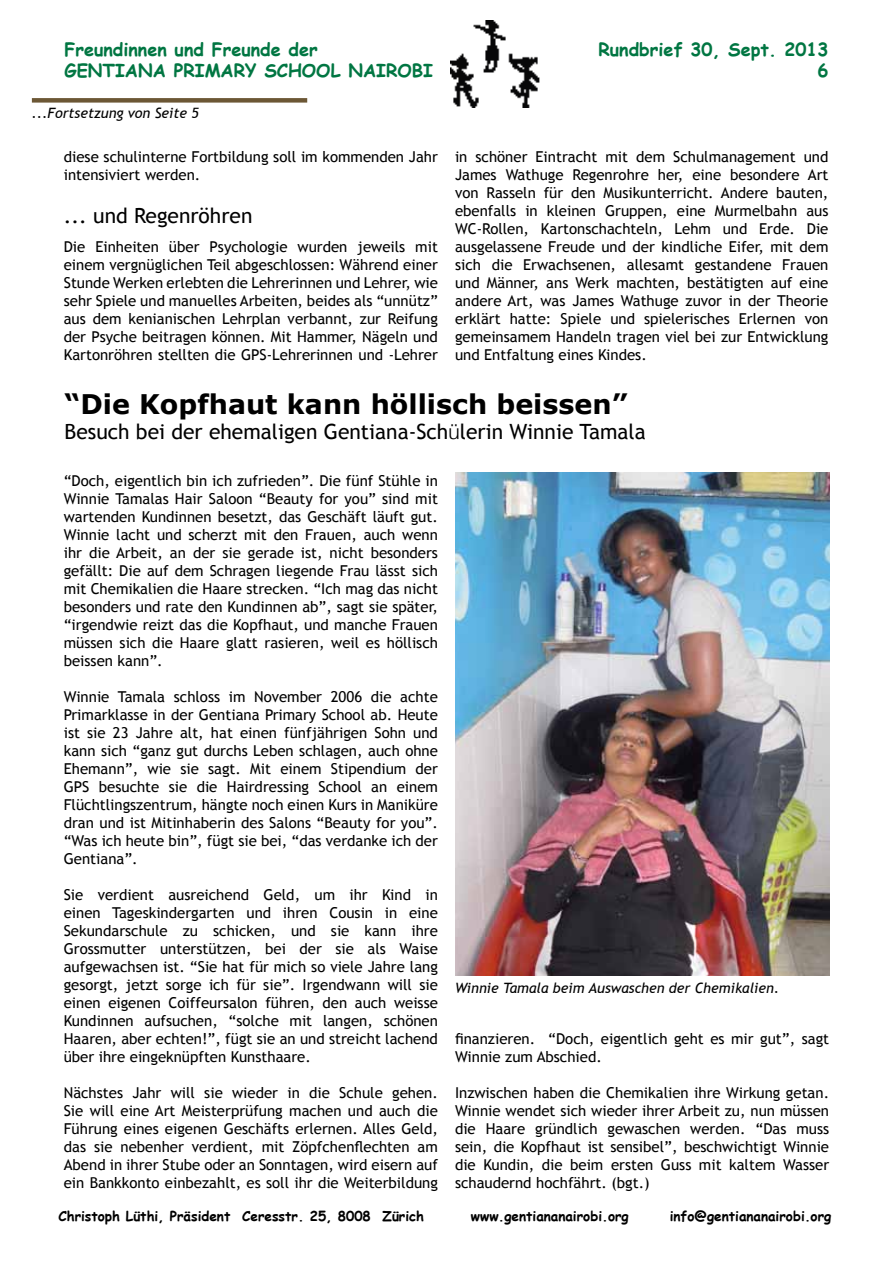
<style>
.page{position:relative;width:893px;height:1263px;background:#fff}
.page>*{position:absolute;margin:0;border:0;box-sizing:border-box;transform-origin:0 0}
.t1{font:700 27px "Verdana";color:#000}
.t2{font:21px "Trebuchet MS";color:#000}
.t3{font:700 18px/21.6px "Comic Sans MS";color:#007642}
.t4{font:15px/18px "Trebuchet MS";color:#000;text-align:justify}
.t5{font:italic 14.25px "Trebuchet MS";color:#000}
.t6{font:700 13.5px "Comic Sans MS";color:#000}
.s1{font-family:"Helvetica Neue";font-weight:300}
</style>
<div class="page">
<img style="left:450px;top:20px;width:90px;height:87px">
<div style="left:32px;top:98px;width:275px;height:5px;background:#6c5735"></div>
<img style="left:455px;top:472px;width:374px;height:504px">
<p class="t3" style="left:64px;top:38px;width:370px">Freundinnen und Freunde der<br>GENTIANA PRIMARY SCHOOL NAIROBI</p>
<p class="t3" style="left:598px;top:38px;width:232px;text-align:right">Rundbrief 30, Sept. 2013<br>6</p>
<p class="t5" style="left:32px;top:104px;width:169px">...Fortsetzung von Seite 5</p>
<p class="t4" style="left:64px;top:148px;width:376px">diese schulinterne Fortbildung soll im kommenden Jahr intensiviert werden.</p>
<h2 class="t2" style="left:64px;top:203px;width:190px">... und Regenröhren</h2>
<p class="t4" style="left:64px;top:238px;width:376px">Die Einheiten über Psychologie wurden jeweils mit einem vergnüglichen Teil abgeschlossen: Während einer Stunde Werken erlebten die Lehrerinnen und Lehrer, wie sehr Spiele und manuelles Arbeiten, beides als “unnütz” aus dem kenianischen Lehrplan verbannt, zur Reifung der Psyche beitragen können. Mit Hammer, Nägeln und Kartonröhren stellten die GPS-Lehrerinnen und -Lehrer</p>
<p class="t4" style="left:455px;top:148px;width:375px">in schöner Eintracht mit dem Schulmanagement und James Wathuge Regenrohre her, eine besondere Art von Rasseln für den Musikunterricht. Andere bauten, ebenfalls in kleinen Gruppen, eine Murmelbahn aus WC-Rollen, Kartonschachteln, Lehm und Erde. Die ausgelassene Freude und der kindliche Eifer, mit dem sich die Erwachsenen, allesamt gestandene Frauen und Männer, ans Werk machten, bestätigten auf eine andere Art, was James Wathuge zuvor in der Theorie erklärt hatte: Spiele und spielerisches Erlernen von gemeinsamem Handeln tragen viel bei zur Entwicklung und Entfaltung eines Kindes.</p>
<h1 class="t1" style="left:64px;top:385px;width:565px">“Die Kopfhaut kann höllisch beissen”</h1>
<h2 class="t2" style="left:64px;top:419px;width:583px">Besuch bei der ehemaligen Gentiana-Sch<span class="s1">ü</span>lerin Winnie Tamala</h2>
<p class="t4" style="left:64px;top:472px;width:376px">“Doch, eigentlich bin ich zufrieden”. Die fünf Stühle in Winnie Tamalas Hair Saloon “Beauty for you” sind mit wartenden Kundinnen besetzt, das Geschäft läuft gut.<br>Winnie lacht und scherzt mit den Frauen, auch wenn ihr die Arbeit, an der sie gerade ist, nicht besonders gefällt: Die auf dem Schragen liegende Frau lässt sich mit Chemikalien die Haare strecken. “Ich mag das nicht besonders und rate den Kundinnen ab”, sagt sie später, “irgendwie reizt das die Kopfhaut, und manche Frauen müssen sich die Haare glatt rasieren, weil es höllisch beissen kann”.</p>
<p class="t4" style="left:64px;top:688px;width:376px">Winnie Tamala schloss im November 2006 die achte Primarklasse in der Gentiana Primary School ab. Heute ist sie 23 Jahre alt, hat einen fünfjährigen Sohn und kann sich “ganz gut durchs Leben schlagen, auch ohne Ehemann”, wie sie sagt. Mit einem Stipendium der GPS besuchte sie die Hairdressing School an einem Flüchtlingszentrum, hängte noch einen Kurs in Maniküre dran und ist Mitinhaberin des Salons “Beauty for you”. “Was ich heute bin”, fügt sie bei, “das verdanke ich der Gentiana”.</p>
<p class="t4" style="left:64px;top:886px;width:376px">Sie verdient ausreichend Geld, um ihr Kind in einen Tageskindergarten und ihren Cousin in eine Sekundarschule zu schicken, und sie kann ihre Grossmutter unterstützen, bei der sie als Waise aufgewachsen ist. “Sie hat für mich so viele Jahre lang gesorgt, jetzt sorge ich für sie”. Irgendwann will sie einen eigenen Coiffeursalon führen, den auch weisse Kundinnen aufsuchen, “solche mit langen, schönen Haaren, aber echten!”, fügt sie an und streicht lachend über ihre eingeknüpften Kunsthaare.</p>
<p class="t4" style="left:64px;top:1084px;width:376px">Nächstes Jahr will sie wieder in die Schule gehen.<br>Sie will eine Art Meisterprüfung machen und auch die Führung eines eigenen Geschäfts erlernen. Alles Geld, das sie nebenher verdient, mit Zöpfchenflechten am Abend in ihrer Stube oder an Sonntagen, wird eisern auf ein Bankkonto einbezahlt, es soll ihr die Weiterbildung</p>
<p class="t5" style="left:455px;top:979px;width:326px">Winnie Tamala beim Auswaschen der Chemikalien.</p>
<p class="t4" style="left:455px;top:1030px;width:376px">finanzieren. “Doch, eigentlich geht es mir gut”, sagt<br>Winnie zum Abschied.</p>
<p class="t4" style="left:455px;top:1084px;width:376px">Inzwischen haben die Chemikalien ihre Wirkung getan.<br>Winnie wendet sich wieder ihrer Arbeit zu, nun müssen die Haare gründlich gewaschen werden. “Das muss sein, die Kopfhaut ist sensibel”, beschwichtigt Winnie die Kundin, die beim ersten Guss mit kaltem Wasser schaudernd hochfährt. (bgt.)</p>
<p class="t6" style="left:58px;top:1206px;width:367px">Christoph Lüthi, Präsident Ceresstr. 25, 8008 Zürich</p>
<p class="t6" style="left:471px;top:1206px;width:159px">www.gentiananairobi.org</p>
<p class="t6" style="left:670px;top:1206px;width:163px">info@gentiananairobi.org</p>
</div>
